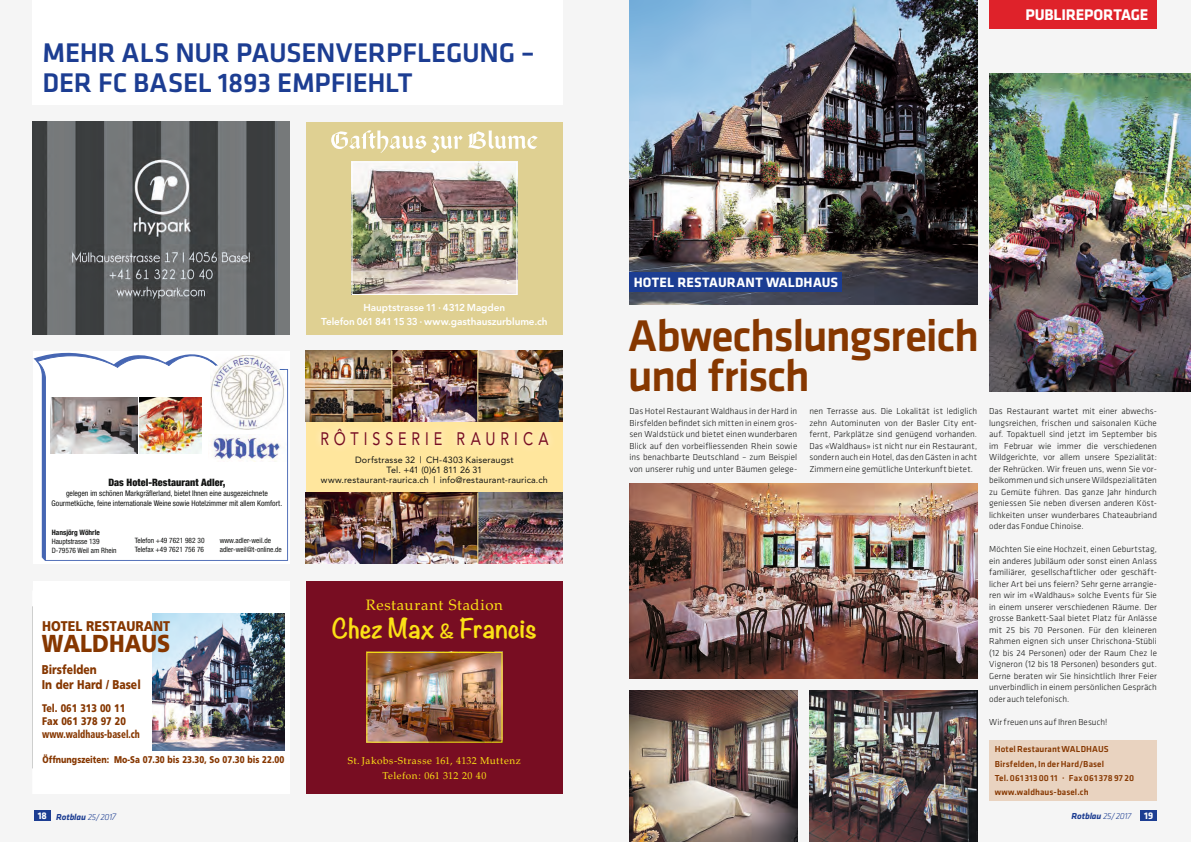
<style>
.page{position:relative;width:1191px;height:842px;background:#f5f5f5}
.page>*{position:absolute;margin:0;border:0;box-sizing:border-box;transform-origin:0 0}
.t1{font:500 46px/40px "Klavika";letter-spacing:-.03em;color:#863700}
.t2{font:500 28px/30px "Klavika";letter-spacing:-.01em;color:#1c3d92}
.t3{font:900 24.5px "Frutiger";color:#863700;scale:.88 1}
.t4{font:700 24px "Noteworthy";letter-spacing:-.005em;color:#fbe116}
.t5{font:18px "Avenir";letter-spacing:.34em;color:#780d22;scale:.8 1}
.t6{font:700 16px "Klavika";letter-spacing:-.015em;color:#fff}
.t7{font:15px "Palatino";letter-spacing:.035em;color:#fbe116}
.t8{font:900 14.1px "Frutiger";color:#863700;scale:.89 1}
.t9{font:700 14px "Klavika";letter-spacing:.015em;color:#fff}
.t10{font:900 12.7px "Frutiger";color:#863700;scale:.82 1}
.t11{font:900 11px/13.3px "Frutiger";color:#863700;scale:.82 1}
.t12{font:900 condensed 11px "Frutiger";color:#863700;scale:.82 1}
.t13{font:900 condensed 10.1px "Helvetica Neue";letter-spacing:.005em;color:#131413}
.t14{font:800 10px/13.8px "Avenir";letter-spacing:-.01em;color:#fff;text-align:center}
.t15{font:10px/15px "Palatino";letter-spacing:.045em;color:#fbe116;text-align:center}
.t16{font:700 10px "Klavika";color:#fff}
.t17{font:900 9.8px "Frutiger";color:#863700;scale:.82 1}
.t18{font:300 9px/11.5px "Klavika";letter-spacing:.005em;color:#131413;text-align:justify}
.t19{font:9px/10px "Avenir";letter-spacing:.015em;color:#131413;text-align:center}
.t20{font:500 9px/14.3px "Klavika";letter-spacing:.01em;color:#863700}
.t21{font:italic 700 9px "Klavika";letter-spacing:-.015em;color:#1c3d92}
.t22{font:condensed 7.8px/10.1px "Helvetica Neue";letter-spacing:-.005em;color:#131413;text-align:center}
.t23{font:condensed 7.4px/8.8px "Helvetica Neue";color:#131413}
.t24{font:700 condensed 7.4px "Helvetica Neue";color:#131413}
.s1{font-style:normal;font-size:10px;color:#fff}
.s2{font-weight:300}
.s3{font-weight:300;font-size:10px}
.s4{font-size:17px}
</style>
<div class="page">
<div style="left:1140px;top:810px;width:17px;height:10px;background:#1c3d92"></div>
<img style="left:33px;top:122px;width:256px;height:212px">
<div style="left:36px;top:355px;width:252px;height:206px;background:#fff"></div>
<img style="left:210px;top:355px;width:75px;height:6px">
<svg style="left:210px;top:359px;width:8px;height:2px"></svg>
<img style="left:210px;top:370px;width:75px;height:60px">
<img style="left:210px;top:361px;width:75px;height:9px">
<img style="left:209px;top:434px;width:77px;height:28px">
<img style="left:51px;top:398px;width:151px;height:55px">
<div style="left:306px;top:581px;width:257px;height:213px;background:#780d22"></div>
<img style="left:368px;top:654px;width:132px;height:87px">
<div style="left:366px;top:652px;width:136px;height:91px;border:1px solid #fbe116"></div>
<div style="left:33px;top:0;width:530px;height:105px;background:#fff"></div>
<div style="left:33px;top:581px;width:256px;height:213px;background:#fff"></div>
<img style="left:152px;top:613px;width:133px;height:138px">
<div style="left:306px;top:122px;width:257px;height:212px;background:#dfd092"></div>
<img style="left:353px;top:163px;width:162px;height:130px">
<div style="left:351px;top:161px;width:166px;height:134px;border:1px solid #fff"></div>
<svg style="left:331px;top:130px;width:206px;height:23px"></svg>
<div style="left:989px;top:0;width:168px;height:28px;background:#df222a"></div>
<div style="left:34px;top:810px;width:17px;height:10px;background:#1c3d92"></div>
<img style="left:629px;top:0;width:348px;height:305px">
<img style="left:809px;top:690px;width:168px;height:152px">
<img style="left:629px;top:483px;width:348px;height:196px">
<img style="left:629px;top:690px;width:168px;height:152px">
<img style="left:989px;top:74px;width:202px;height:317px">
<div style="left:989px;top:740px;width:168px;height:61px;background:#e9d3c0"></div>
<div style="left:629px;top:272px;width:213px;height:20px;background:#1c3d92"></div>
<div style="left:306px;top:422px;width:257px;height:71px;background:#ffe69d"></div>
<svg style="left:319px;top:428px;width:231px;height:19px;fill:#ffe8a8"></svg>
<img style="left:306px;top:351px;width:257px;height:71px">
<hr style="left:391px;top:351px;width:1px;height:71px;background:#ffe69d">
<hr style="left:477px;top:351px;width:1px;height:71px;background:#ffe69d">
<img style="left:306px;top:493px;width:257px;height:70px">
<hr style="left:391px;top:493px;width:1px;height:70px;background:#ffe69d">
<hr style="left:477px;top:493px;width:1px;height:70px;background:#ffe69d">
<h2 class="t2" style="left:43px;top:37px;width:494px">MEHR ALS NUR PAUSENVERPFLEGUNG –<br>DER FC BASEL 1893 EMPFIEHLT</h2>
<p class="t14" style="left:321px;top:300px;width:228px">Hauptstrasse 11 · 4312 Magden<br>Telefon 061 841 15 33 · www.gasthauszurblume.ch</p>
<p class="t13" style="left:108px;top:476px;width:118px">Das Hotel-Restaurant Adler,</p>
<p class="t22" style="left:52px;top:488px;width:232px">gelegen im schönen Markgräflerland, bietet Ihnen eine ausgezeichnete<br>Gourmetküche, feine internationale Weine sowie Hotelzimmer mit allem Komfort.</p>
<p class="t24" style="left:52px;top:528px;width:50px">Hansjörg Wöhrle</p>
<p class="t23" style="left:52px;top:537px;width:66px">Hauptstrasse 139<br>D-79576 Weil am Rhein</p>
<p class="t23" style="left:220px;top:536px;width:64px">www.adler-weil.de adler-weil@t-online.de</p>
<p class="t23" style="left:135px;top:536px;width:71px">Telefon +49 7621 982 30<br>Telefax +49 7621 756 76</p>
<h3 class="t8" style="left:42px;top:618px;width:145px">HOTEL RESTAURANT</h3>
<h3 class="t3" style="left:42px;top:629px;width:147px">WALDHAUS</h3>
<h3 class="t10" style="left:42px;top:676px;width:122px">In der Hard / Basel</h3>
<p class="t11" style="left:42px;top:701px;width:103px">Tel. 061 313 00 11<br>Fax 061 378 97 20</p>
<p class="t12" style="left:42px;top:727px;width:121px">www.waldhaus-basel.ch</p>
<p class="t17" style="left:43px;top:754px;width:296px">Öffnungszeiten: Mo-Sa 07.30 bis 23.30, So 07.30 bis 22.00</p>
<h3 class="t10" style="left:42px;top:662px;width:69px">Birsfelden</h3>
<p class="t21" style="left:38px;top:810px;width:80px"><span class="s1">18</span> Rotblau <span class="s2">25/201</span><span class="s3">7</span></p>
<h3 class="t5" style="left:320px;top:429px;width:287px">RÔTISSERIE RAURICA</h3>
<p class="t19" style="left:321px;top:454px;width:228px">Dorfstrasse 32 | CH-4303 Kaiseraugst<br>Tel. +41 (0)61 811 26 31<br>www.restaurant-raurica.ch | info@restaurant-raurica.ch</p>
<h3 class="t7" style="left:366px;top:596px;width:138px">Restaurant Stadion</h3>
<h3 class="t4" style="left:332px;top:607px;width:206px">Chez Max <span class="s4">&amp;</span> Francis</h3>
<p class="t15" style="left:348px;top:754px;width:174px">St. Jakobs-Strasse 161, 4132 Muttenz<br>Telefon: 061 312 20 40</p>
<h3 class="t9" style="left:634px;top:272px;width:206px">HOTEL RESTAURANT WALDHAUS</h3>
<h3 class="t6" style="left:1025px;top:3px;width:124px">PUBLIREPORTAGE</h3>
<h3 class="t6" style="left:1095px;top:3px;width:54px">RUBRIK</h3>
<h1 class="t1" style="left:628px;top:314px;width:353px">Abwechslungsreich und frisch</h1>
<p class="t18" style="left:629px;top:405px;width:169px">Das Hotel Restaurant Waldhaus in der Hard in Birsfelden befindet sich mitten in einem gros&shy;sen Waldstück und bietet einen wunderbaren Blick auf den vorbeifliessenden Rhein sowie ins benachbarte Deutschland – zum Beispiel von unserer ruhig und unter Bäumen gelege-</p>
<p class="t18" style="left:809px;top:405px;width:169px">nen Terrasse aus. Die Lokalität ist lediglich zehn Autominuten von der Basler City ent&shy;fernt, Parkplätze sind genügend vorhanden.<br>Das «Waldhaus» ist nicht nur ein Restaurant, sondern auch ein Hotel, das den Gästen in acht Zimmern eine gemütliche Unterkunft bietet.</p>
<p class="t18" style="left:989px;top:405px;width:169px">Das Restaurant wartet mit einer abwechs&shy;lungsreichen, frischen und saisonalen Küche auf. Topaktuell sind jetzt im September bis im Februar wie immer die verschiedenen Wildgerichte, vor allem unsere Spezialität: der Rehrücken. Wir freuen uns, wenn Sie vor&shy;beikommen und sich unsere Wildspezialitäten zu Gemüte führen. Das ganze Jahr hindurch geniessen Sie neben diversen anderen Köst&shy;lichkeiten unser wunderbares Chateaubriand oder das Fondue Chinoise.</p>
<p class="t18" style="left:989px;top:543px;width:169px">Möchten Sie eine Hochzeit, einen Geburtstag, ein anderes Jubiläum oder sonst einen Anlass familiärer, gesellschaftlicher oder geschäft&shy;licher Art bei uns feiern? Sehr gerne arrangie&shy;ren wir im «Waldhaus» solche Events für Sie in einem unserer verschiedenen Räume. Der grosse Bankett-Saal bietet Platz für Anlässe mit 25 bis 70 Personen. Für den kleineren Rahmen eignen sich unser Chrischona-Stübli (12 bis 24 Personen) oder der Raum Chez le Vigneron (12 bis 18 Personen) besonders gut.<br>Gerne beraten wir Sie hinsichtlich Ihrer Feier unverbindlich in einem persönlichen Gespräch oder auch telefonisch.</p>
<p class="t18" style="left:989px;top:716px;width:120px">Wir freuen uns auf Ihren Besuch!</p>
<p class="t20" style="left:994px;top:742px;width:141px">Hotel Restaurant WALDHAUS<br>Birsfelden, In der Hard/Basel<br>Tel. 061 313 00 11 · Fax 061 378 97 20 www.waldhaus-basel.ch</p>
<p class="t21" style="left:1071px;top:809px;width:61px">Rotblau <span class="s2">25/2017</span></p>
<p class="t16" style="left:1144px;top:808px;width:11px">19</p>
</div>
